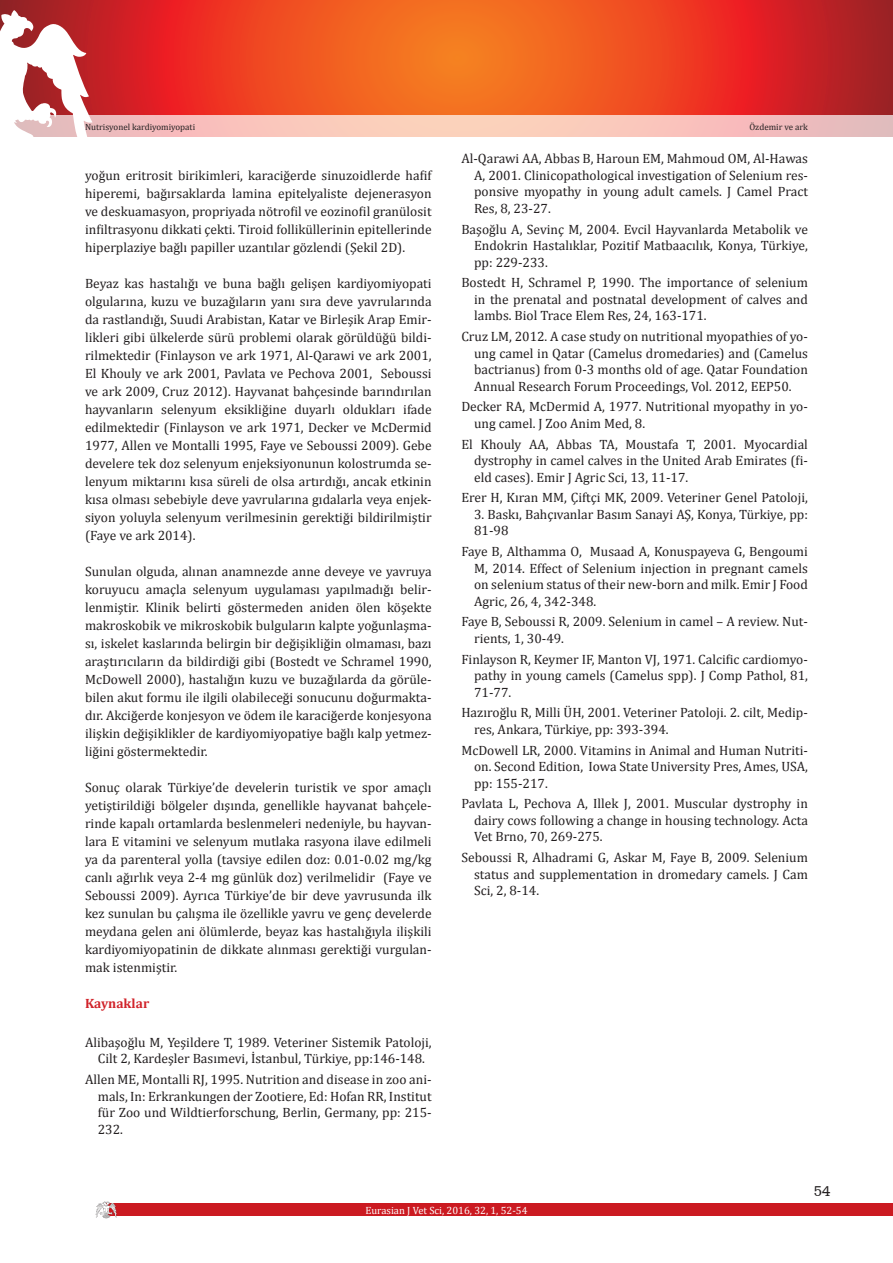
<style>
.page{position:relative;width:893px;height:1263px;background:#fff}
.page>*{position:absolute;margin:0;border:0;box-sizing:border-box;transform-origin:0 0}
.t1{font:15px "Humanist Slabserif 712 BT";color:#231f20}
.Kaynaklar{font:13.5px/18px "Cambria";color:#231f20;text-align:justify}
.t2{font:700 13.5px "Cambria";color:#d1232a}
.t3{font:10.5px "Cambria";color:#fff}
.t4{font:9px "Cambria";color:#231f20}
</style>
<div class="page">
<svg style="left:0;top:0;width:893px;height:115px;background:#e44422"></svg>
<div style="left:106px;top:1203px;width:787px;height:13px;background:#cb1a21"></div>
<svg style="left:0;top:10px;width:92px;height:127px"></svg>
<svg style="left:96px;top:1201px;width:21px;height:17px"></svg>
<svg style="left:0;top:115px;width:893px;height:21px;background:#f5c7bf"></svg>
<p class="t4" style="left:85px;top:121px;width:112px">Nutrisyonel kardiyomiyopati</p>
<p class="t4" style="left:749px;top:121px;width:60px">Özdemir ve ark</p>
<p class="Kaynaklar" style="left:85px;top:166px;width:348px">yoğun eritrosit birikimleri, karaciğerde sinuzoidlerde hafif hiperemi, bağırsaklarda lamina epitelyaliste dejenerasyon ve deskuamasyon, propriyada nötrofil ve eozinofil granülosit infiltrasyonu dikkati çekti. Tiroid folliküllerinin epitellerinde hiperplaziye bağlı papiller uzantılar gözlendi (Şekil 2D).</p>
<p class="Kaynaklar" style="left:85px;top:274px;width:348px">Beyaz kas hastalığı ve buna bağlı gelişen kardiyomiyopati olgularına, kuzu ve buzağıların yanı sıra deve yavrularında da rastlandığı, Suudi Arabistan, Katar ve Birleşik Arap Emir&shy;likleri gibi ülkelerde sürü problemi olarak görüldüğü bildi&shy;rilmektedir (Finlayson ve ark 1971, Al-Qarawi ve ark 2001, El Khouly ve ark 2001, Pavlata ve Pechova 2001, Seboussi ve ark 2009, Cruz 2012). Hayvanat bahçesinde barındırılan hayvanların selenyum eksikliğine duyarlı oldukları ifade edilmektedir (Finlayson ve ark 1971, Decker ve McDermid 1977, Allen ve Montalli 1995, Faye ve Seboussi 2009). Gebe develere tek doz selenyum enjeksiyonunun kolostrumda se&shy;lenyum miktarını kısa süreli de olsa artırdığı, ancak etkinin kısa olması sebebiyle deve yavrularına gıdalarla veya enjek&shy;siyon yoluyla selenyum verilmesinin gerektiği bildirilmiştir (Faye ve ark 2014).</p>
<p class="Kaynaklar" style="left:85px;top:562px;width:348px">Sunulan olguda, alınan anamnezde anne deveye ve yavruya koruyucu amaçla selenyum uygulaması yapılmadığı belir&shy;lenmiştir. Klinik belirti göstermeden aniden ölen köşekte makroskobik ve mikroskobik bulguların kalpte yoğunlaşma&shy;sı, iskelet kaslarında belirgin bir değişikliğin olmaması, bazı araştırıcıların da bildirdiği gibi (Bostedt ve Schramel 1990, McDowell 2000), hastalığın kuzu ve buzağılarda da görüle&shy;bilen akut formu ile ilgili olabileceği sonucunu doğurmakta&shy;dır. Akciğerde konjesyon ve ödem ile karaciğerde konjesyona ilişkin değişiklikler de kardiyomiyopatiye bağlı kalp yetmez&shy;liğini göstermektedir.</p>
<p class="Kaynaklar" style="left:85px;top:778px;width:348px">Sonuç olarak Türkiye’de develerin turistik ve spor amaçlı yetiştirildiği bölgeler dışında, genellikle hayvanat bahçele&shy;rinde kapalı ortamlarda beslenmeleri nedeniyle, bu hayvan&shy;lara E vitamini ve selenyum mutlaka rasyona ilave edilmeli ya da parenteral yolla (tavsiye edilen doz: 0.01-0.02 mg/kg canlı ağırlık veya 2-4 mg günlük doz) verilmelidir (Faye ve Seboussi 2009). Ayrıca Türkiye’de bir deve yavrusunda ilk kez sunulan bu çalışma ile özellikle yavru ve genç develerde meydana gelen ani ölümlerde, beyaz kas hastalığıyla ilişkili kardiyomiyopatinin de dikkate alınması gerektiği vurgulan&shy;mak istenmiştir.</p>
<p class="t2" style="left:85px;top:994px;width:66px">Kaynaklar</p>
<p class="Kaynaklar" style="left:85px;top:1034px;width:348px;line-height:16.5px;text-align:center">Alibaşoğlu M, Yeşildere T, 1989. Veteriner Sistemik Patoloji,<br>Cilt 2, Kardeşler Basımevi, İstanbul, Türkiye, pp:146-148.</p>
<p class="Kaynaklar" style="left:98px;top:1071px;width:335px;line-height:16.5px;text-indent:-13px">Allen ME, Montalli RJ, 1995. Nutrition and disease in zoo ani&shy;mals, In: Erkrankungen der Zootiere, Ed: Hofan RR, Institut für Zoo und Wildtierforschung, Berlin, Germany, pp: 215- 232.</p>
<p class="Kaynaklar" style="left:474px;top:150px;width:335px;line-height:16.5px;text-indent:-13px">Al-Qarawi AA, Abbas B, Haroun EM, Mahmoud OM, Al-Hawas A, 2001. Clinicopathological investigation of Selenium res&shy;ponsive myopathy in young adult camels. J Camel Pract Res, 8, 23-27.</p>
<p class="Kaynaklar" style="left:474px;top:221px;width:335px;line-height:16.5px;text-indent:-13px">Başoğlu A, Sevinç M, 2004. Evcil Hayvanlarda Metabolik ve Endokrin Hastalıklar, Pozitif Matbaacılık, Konya, Türkiye, pp: 229-233.</p>
<p class="Kaynaklar" style="left:474px;top:274px;width:335px;line-height:16.5px;text-indent:-13px">Bostedt H, Schramel P, 1990. The importance of selenium in the prenatal and postnatal development of calves and lambs. Biol Trace Elem Res, 24, 163-171.</p>
<p class="Kaynaklar" style="left:474px;top:328px;width:335px;line-height:16.5px;text-indent:-13px">Cruz LM, 2012. A case study on nutritional myopathies of yo&shy;ung camel in Qatar (Camelus dromedaries) and (Camelus bactrianus) from 0-3 months old of age. Qatar Foundation Annual Research Forum Proceedings, Vol. 2012, EEP50.</p>
<p class="Kaynaklar" style="left:474px;top:398px;width:335px;line-height:16.5px;text-indent:-13px">Decker RA, McDermid A, 1977. Nutritional myopathy in yo&shy;ung camel. J Zoo Anim Med, 8.</p>
<p class="Kaynaklar" style="left:474px;top:436px;width:335px;line-height:16.5px;text-indent:-13px">El Khouly AA, Abbas TA, Moustafa T, 2001. Myocardial dystrophy in camel calves in the United Arab Emirates (fi&shy;eld cases). Emir J Agric Sci, 13, 11-17.</p>
<p class="Kaynaklar" style="left:461px;top:489px;width:348px">Erer H, Kıran MM, Çiftçi MK, 2009. Veteriner Genel Patoloji,</p>
<p class="Kaynaklar" style="left:474px;top:506px;width:335px;line-height:16.5px">3. Baskı, Bahçıvanlar Basım Sanayi AŞ, Konya, Türkiye, pp:<br>81-98</p>
<p class="Kaynaklar" style="left:474px;top:543px;width:335px;line-height:16.5px;text-indent:-13px">Faye B, Althamma O, Musaad A, Konuspayeva G, Bengoumi M, 2014. Effect of Selenium injection in pregnant camels on selenium status of their new-born and milk. Emir J Food Agric, 26, 4, 342-348.</p>
<p class="Kaynaklar" style="left:474px;top:613px;width:335px;line-height:16.5px;text-indent:-13px">Faye B, Seboussi R, 2009. Selenium in camel – A review. Nut&shy;rients, 1, 30-49.</p>
<p class="Kaynaklar" style="left:474px;top:651px;width:335px;line-height:16.5px;text-indent:-13px">Finlayson R, Keymer IF, Manton VJ, 1971. Calcific cardiomyo&shy;pathy in young camels (Camelus spp). J Comp Pathol, 81, 71-77.</p>
<p class="Kaynaklar" style="left:474px;top:704px;width:335px;line-height:16.5px;text-indent:-13px">Hazıroğlu R, Milli ÜH, 2001. Veteriner Patoloji. 2. cilt, Medip&shy;res, Ankara, Türkiye, pp: 393-394.</p>
<p class="Kaynaklar" style="left:474px;top:742px;width:335px;line-height:16.5px;text-indent:-13px">McDowell LR, 2000. Vitamins in Animal and Human Nutriti&shy;on. Second Edition, Iowa State University Pres, Ames, USA, pp: 155-217.</p>
<p class="Kaynaklar" style="left:474px;top:795px;width:335px;line-height:16.5px;text-indent:-13px">Pavlata L, Pechova A, Illek J, 2001. Muscular dystrophy in dairy cows following a change in housing technology. Acta Vet Brno, 70, 269-275.</p>
<p class="Kaynaklar" style="left:474px;top:849px;width:335px;line-height:16.5px;text-indent:-13px">Seboussi R, Alhadrami G, Askar M, Faye B, 2009. Selenium status and supplementation in dromedary camels. J Cam Sci, 2, 8-14.</p>
<p class="t3" style="left:365px;top:1204px;width:163px">Eurasian J Vet Sci, 2016, 32, 1, 52-54</p>
<p class="t1" style="left:814px;top:1181px;width:18px">54</p>
</div>
